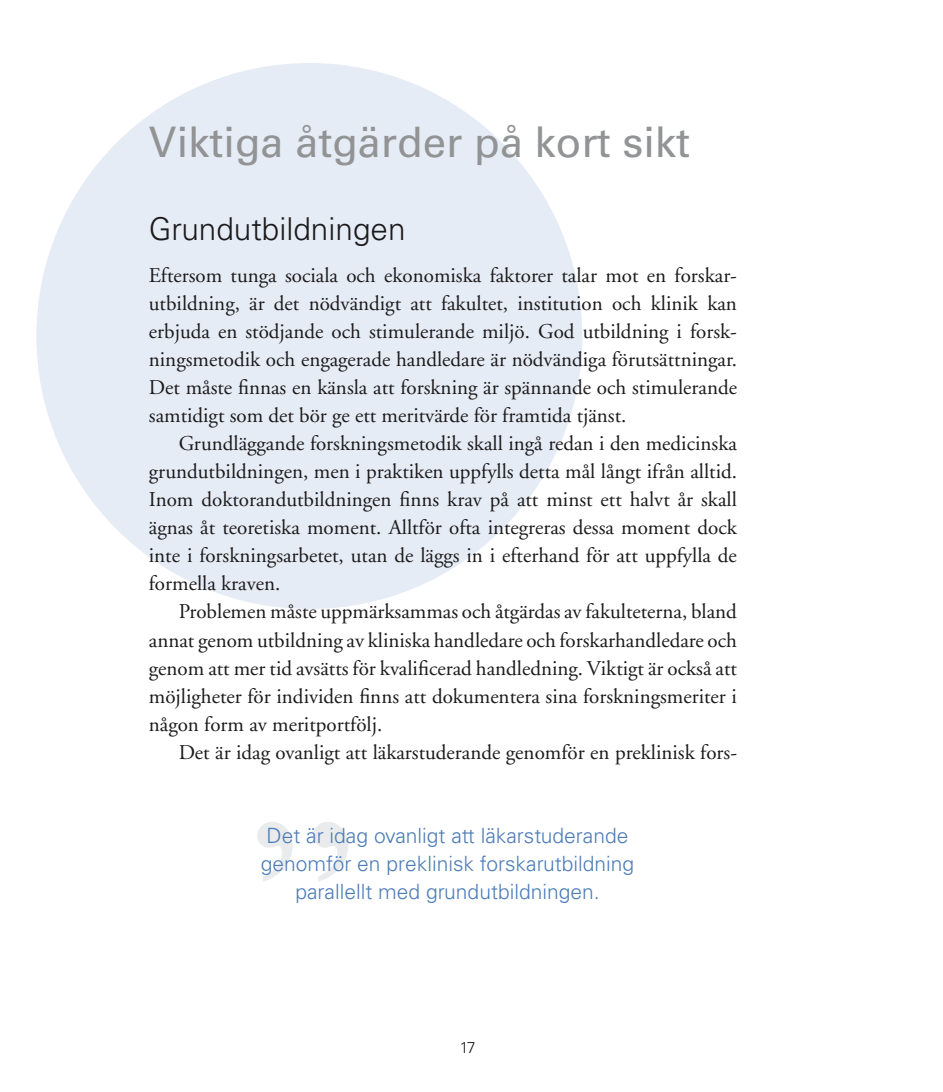
<style>
.page{position:relative;width:943px;height:1092px;background:#fff}
.page>*{position:absolute;margin:0;border:0;box-sizing:border-box;transform-origin:0 0}
.t1{font:238px "Times New Roman";color:#eaebec}
.t2{font:42px "Univers LT Std";color:#919394}
.t3{font:300 31.5px "Univers LT Std";color:#1c1a1c}
.t4{font:21px/28px "Adobe Garamond";color:#1c1a1c;text-align:justify}
.t5{font:300 21px/28px "Univers LT Std";color:#4d7db8;text-align:center}
.t6{font:300 15.75px "Univers LT Std";color:#1c1a1c}
</style>
<div class="page">
<div style="left:36px;top:63px;width:546px;height:546px;background:#e6ecf5;border-radius:50%"></div>
<h2 class="t2" style="left:149px;top:117px;width:543px">Viktiga åtgärder på kort sikt</h2>
<h3 class="t3" style="left:149px;top:210px;width:258px">Grundutbildningen</h3>
<p class="t4" style="left:149px;top:262px;width:589px">Eftersom tunga sociala och ekonomiska faktorer talar mot en forskar&shy;utbildning, är det nödvändigt att fakultet, institution och klinik kan erbjuda en stödjande och stimulerande miljö. God utbildning i forsk&shy;ningsmetodik och engagerade handledare är nödvändiga förutsättningar.<br>Det måste finnas en känsla att forskning är spännande och stimulerande samtidigt som det bör ge ett meritvärde för framtida tjänst.</p>
<p class="t4" style="left:149px;top:430px;width:589px;text-indent:30px">Grundläggande forskningsmetodik skall ingå redan i den medicinska grundutbildningen, men i praktiken uppfylls detta mål långt ifrån alltid.<br>Inom doktorandutbildningen finns krav på att minst ett halvt år skall ägnas åt teoretiska moment. Alltför ofta integreras dessa moment dock inte i forskningsarbetet, utan de läggs in i efterhand för att uppfylla de formella kraven.</p>
<p class="t4" style="left:149px;top:598px;width:589px;text-indent:30px">Problemen måste uppmärksammas och åtgärdas av fakulteterna, bland annat genom utbildning av kliniska handledare och forskarhandledare och genom att mer tid avsätts för kvalificerad handledning. Viktigt är också att möjligheter för individen finns att dokumentera sina forskningsmeriter i någon form av meritportfölj.</p>
<p class="t4" style="left:179px;top:738px;width:560px">Det är idag ovanligt att läkarstuderande genomför en preklinisk fors-</p>
<h1 class="t1" style="left:249px;top:743px;width:107px">”</h1>
<p class="t5" style="left:261px;top:821px;width:375px">Det är idag ovanligt att läkarstuderande genomför en preklinisk forskarutbildning parallellt med grundutbildningen.</p>
<p class="t6" style="left:460px;top:1037px;width:17px">17</p>
</div>
